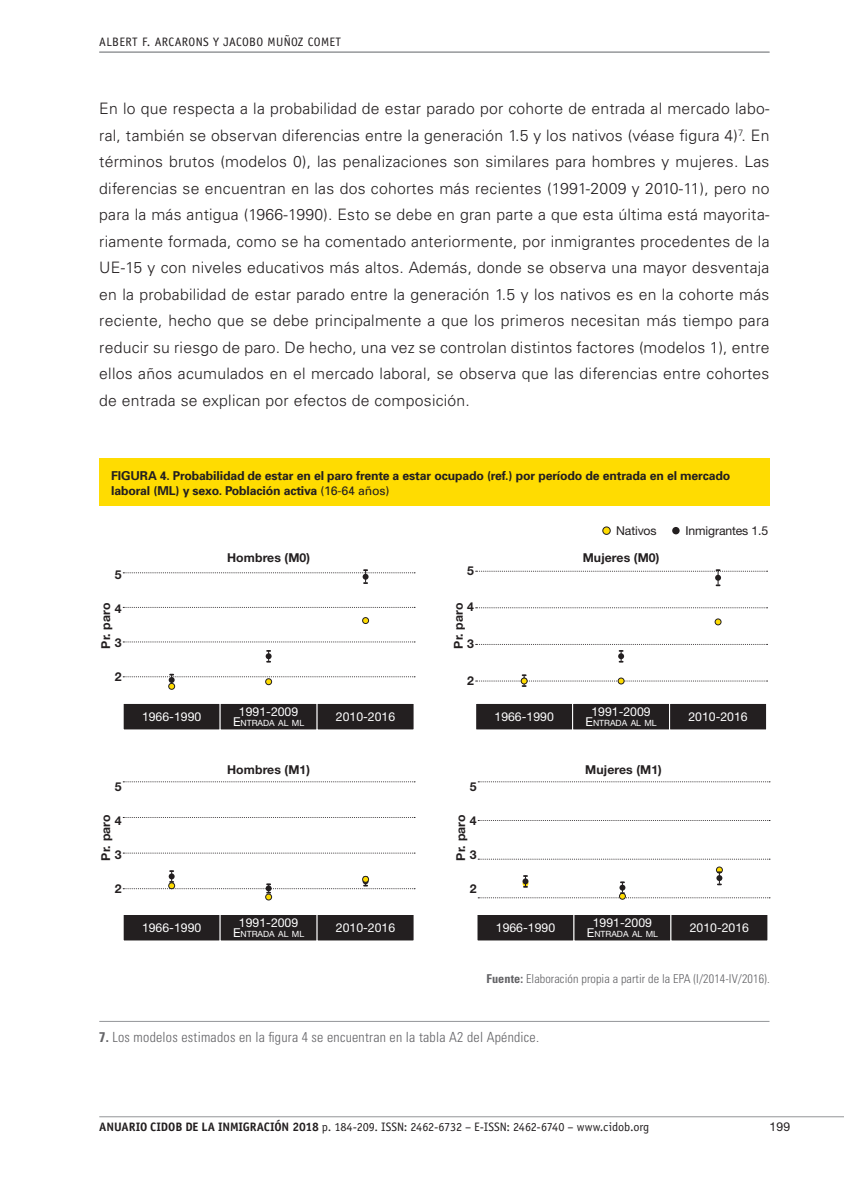
<style>
.page{position:relative;width:844px;height:1191px;background:#fff}
.page>*{position:absolute;margin:0;border:0;box-sizing:border-box;transform-origin:0 0}
.t1{font:300 15.75px/26.4px "Univers";letter-spacing:.015em;color:#231f20;text-align:justify}
.t2{font:300 condensed 14px "Univers";letter-spacing:.015em;color:#636366}
.t3{font:700 12.25px/15.8px "Univers";letter-spacing:-.01em;color:#231f20}
.t4{font:12.25px "Helvetica Neue LT Std";color:#fff}
.t5{font:700 12.25px "Helvetica Neue LT Std";letter-spacing:.01em;color:#231f20}
.t6{font:12.25px "Officina Sans Std";letter-spacing:-.01em;color:#231f20}
.t7{font:300 condensed 12.25px "Univers";letter-spacing:.005em;color:#636366}
.t8{font:12.25px "Officina Sans Std";letter-spacing:.03em;color:#231f20}
.t9{font:12.25px "Helvetica Neue LT Std";letter-spacing:-.01em;color:#231f20}
.t10{font:8.58px "Helvetica Neue LT Std";color:#fff}
.s1{font-weight:400}
.s2{font-size:12.25px}
.s3{font-weight:700}
</style>
<div class="page">
<hr style="left:99px;top:52px;width:670px;height:1px;background:#939598">
<hr style="left:99px;top:1116px;width:744px;height:1px;background:#939598">
<div style="left:99px;top:459px;width:670px;height:47px;background:#ffdc01"></div>
<div style="left:715px;top:866px;width:7px;height:7px;border:1px solid #231f20;border-radius:50%"></div>
<svg style="left:265px;top:650px;width:6px;height:12px"></svg>
<svg style="left:478px;top:867px;width:291px;height:32px"></svg>
<div style="left:168px;top:683px;width:7px;height:7px;border:1px solid #231f20;border-radius:50%"></div>
<svg style="left:362px;top:617px;width:6px;height:6px"></svg>
<div style="left:362px;top:617px;width:7px;height:7px;border:1px solid #231f20;border-radius:50%"></div>
<svg style="left:475px;top:674px;width:292px;height:13px"></svg>
<div style="left:520px;top:677px;width:7px;height:7px;border:1px solid #231f20;border-radius:50%"></div>
<div style="left:714px;top:618px;width:7px;height:7px;border:1px solid #231f20;border-radius:50%"></div>
<div style="left:123px;top:703px;width:97px;height:27px;background:#231f20"></div>
<div style="left:123px;top:703px;width:97px;height:27px;border:1px solid #fff"></div>
<div style="left:220px;top:703px;width:97px;height:27px;background:#231f20"></div>
<div style="left:220px;top:703px;width:97px;height:27px;border:1px solid #fff"></div>
<div style="left:317px;top:703px;width:97px;height:27px;background:#231f20"></div>
<div style="left:316px;top:703px;width:98px;height:27px;border:1px solid #fff"></div>
<div style="left:123px;top:914px;width:97px;height:27px;background:#231f20"></div>
<div style="left:123px;top:914px;width:97px;height:27px;border:1px solid #fff"></div>
<div style="left:220px;top:914px;width:97px;height:27px;background:#231f20"></div>
<div style="left:220px;top:914px;width:97px;height:27px;border:1px solid #fff"></div>
<div style="left:317px;top:914px;width:97px;height:27px;background:#231f20"></div>
<div style="left:316px;top:914px;width:98px;height:27px;border:1px solid #fff"></div>
<div style="left:477px;top:914px;width:97px;height:27px;background:#231f20"></div>
<div style="left:476px;top:914px;width:98px;height:27px;border:1px solid #fff"></div>
<div style="left:574px;top:914px;width:96px;height:27px;background:#231f20"></div>
<div style="left:573px;top:914px;width:98px;height:27px;border:1px solid #fff"></div>
<div style="left:670px;top:914px;width:97px;height:27px;background:#231f20"></div>
<div style="left:670px;top:914px;width:98px;height:27px;border:1px solid #fff"></div>
<div style="left:475px;top:703px;width:97px;height:27px;background:#231f20"></div>
<div style="left:475px;top:703px;width:98px;height:27px;border:1px solid #fff"></div>
<div style="left:572px;top:703px;width:97px;height:27px;background:#231f20"></div>
<div style="left:572px;top:703px;width:98px;height:27px;border:1px solid #fff"></div>
<div style="left:669px;top:703px;width:97px;height:27px;background:#231f20"></div>
<div style="left:669px;top:703px;width:97px;height:27px;border:1px solid #fff"></div>
<svg style="left:123px;top:674px;width:292px;height:15px"></svg>
<svg style="left:123px;top:870px;width:292px;height:30px"></svg>
<svg style="left:123px;top:641px;width:292px;height:1px"></svg>
<svg style="left:123px;top:852px;width:292px;height:1px"></svg>
<svg style="left:478px;top:858px;width:291px;height:1px"></svg>
<svg style="left:475px;top:644px;width:292px;height:18px"></svg>
<svg style="left:123px;top:607px;width:292px;height:1px"></svg>
<svg style="left:123px;top:817px;width:292px;height:1px"></svg>
<svg style="left:478px;top:820px;width:291px;height:1px"></svg>
<svg style="left:475px;top:607px;width:292px;height:1px"></svg>
<svg style="left:123px;top:569px;width:292px;height:15px"></svg>
<svg style="left:123px;top:781px;width:292px;height:1px"></svg>
<svg style="left:478px;top:781px;width:291px;height:1px"></svg>
<svg style="left:475px;top:569px;width:292px;height:17px"></svg>
<div style="left:602px;top:527px;width:8px;height:7px;background:#ffdc01;border-radius:50%"></div>
<div style="left:602px;top:526px;width:8px;height:9px;border:1px solid #231f20;border-radius:50%"></div>
<div style="left:672px;top:527px;width:7px;height:7px;background:#231f20;border-radius:50%"></div>
<hr style="left:99px;top:1021px;width:670px;height:1px;background:#939598">
<p class="t8" style="left:99px;top:35px;width:243px">ALBERT F. ARCARONS Y JACOBO MUÑOZ COMET</p>
<p class="t1" style="left:99px;top:95px;width:671px">En lo que respecta a la probabilidad de estar parado por cohorte de entrada al mercado labo&shy;ral, también se observan diferencias entre la generación 1.5 y los nativos (véase figura 4)<sup>7</sup>. En términos brutos (modelos 0), las penalizaciones son similares para hombres y mujeres. Las diferencias se encuentran en las dos cohortes más recientes (1991-2009 y 2010-11), pero no para la más antigua (1966-1990). Esto se debe en gran parte a que esta última está mayorita&shy;riamente formada, como se ha comentado anteriormente, por inmigrantes procedentes de la UE-15 y con niveles educativos más altos. Además, donde se observa una mayor desventaja en la probabilidad de estar parado entre la generación 1.5 y los nativos es en la cohorte más reciente, hecho que se debe principalmente a que los primeros necesitan más tiempo para reducir su riesgo de paro. De hecho, una vez se controlan distintos factores (modelos 1), entre ellos años acumulados en el mercado laboral, se observa que las diferencias entre cohortes de entrada se explican por efectos de composición.</p>
<p class="t3" style="left:111px;top:467px;width:620px">FIGURA 4. Probabilidad de estar en el paro frente a estar ocupado (ref.) por período de entrada en el mercado laboral (ML) y sexo. Población activa <span class="s1">(16-64 años)</span></p>
<p class="t9" style="left:616px;top:523px;width:42px">Nativos</p>
<p class="t9" style="left:685px;top:523px;width:84px">Inmigrantes 1.5</p>
<p class="t5" style="left:115px;top:567px;width:8px">5</p>
<p class="t5" style="left:115px;top:601px;width:8px">4</p>
<p class="t5" style="left:115px;top:635px;width:8px">3</p>
<p class="t5" style="left:115px;top:669px;width:8px">2</p>
<p class="t5" style="left:98px;top:648px;width:47px;rotate:-90deg">Pr. paro</p>
<p class="t4" style="left:142px;top:709px;width:61px">1966-1990</p>
<p class="t5" style="left:227px;top:549px;width:84px">Hombres (M0)</p>
<p class="t5" style="left:582px;top:549px;width:78px">Mujeres (M0)</p>
<p class="t4" style="left:239px;top:704px;width:61px">1991-2009</p>
<p class="t10" style="left:233px;top:718px;width:72px"><span class="s2">E</span> NTRADA AL ML</p>
<p class="t4" style="left:336px;top:709px;width:61px">2010-2016</p>
<p class="t5" style="left:467px;top:563px;width:8px">5</p>
<p class="t5" style="left:467px;top:599px;width:8px">4</p>
<p class="t5" style="left:467px;top:636px;width:8px">3</p>
<p class="t5" style="left:467px;top:672px;width:8px">2</p>
<p class="t5" style="left:450px;top:648px;width:47px;rotate:-90deg">Pr. paro</p>
<p class="t4" style="left:494px;top:709px;width:61px">1966-1990</p>
<p class="t4" style="left:591px;top:704px;width:61px">1991-2009</p>
<p class="t10" style="left:585px;top:718px;width:72px"><span class="s2">E</span> NTRADA AL ML</p>
<p class="t5" style="left:227px;top:761px;width:84px">Hombres (M1)</p>
<p class="t5" style="left:585px;top:761px;width:78px">Mujeres (M1)</p>
<p class="t5" style="left:469px;top:779px;width:8px">5</p>
<p class="t5" style="left:469px;top:813px;width:8px">4</p>
<p class="t5" style="left:469px;top:847px;width:8px">3</p>
<p class="t5" style="left:469px;top:880px;width:8px">2</p>
<p class="t5" style="left:115px;top:779px;width:8px">5</p>
<p class="t5" style="left:115px;top:813px;width:8px">4</p>
<p class="t5" style="left:115px;top:847px;width:8px">3</p>
<p class="t5" style="left:115px;top:880px;width:8px">2</p>
<p class="t5" style="left:98px;top:860px;width:47px;rotate:-90deg">Pr. paro</p>
<p class="t5" style="left:453px;top:860px;width:47px;rotate:-90deg">Pr. paro</p>
<p class="t4" style="left:142px;top:920px;width:61px">1966-1990</p>
<p class="t4" style="left:239px;top:915px;width:61px">1991-2009</p>
<p class="t10" style="left:233px;top:929px;width:72px"><span class="s2">E</span> NTRADA AL ML</p>
<p class="t4" style="left:336px;top:920px;width:61px">2010-2016</p>
<p class="t4" style="left:495px;top:920px;width:61px">1966-1990</p>
<p class="t4" style="left:592px;top:915px;width:61px">1991-2009</p>
<p class="t10" style="left:586px;top:929px;width:72px"><span class="s2">E</span> NTRADA AL ML</p>
<p class="t4" style="left:688px;top:709px;width:61px">2010-2016</p>
<p class="t4" style="left:689px;top:920px;width:61px">2010-2016</p>
<p class="t7" style="left:486px;top:971px;width:284px"><span class="s3">Fuente:</span> Elaboración propia a partir de la EPA (I/2014-IV/2016).</p>
<p class="t2" style="left:99px;top:1028px;width:441px"><span class="s3">7.</span> Los modelos estimados en la figura 4 se encuentran en la tabla A2 del Apéndice.</p>
<p class="t6" style="left:99px;top:1119px;width:551px"><span class="s3">ANUARIO CIDOB DE LA INMIGRACIÓN 2018</span> p. 184-209. ISSN: 2462-6732 – E-ISSN: 2462-6740 – www.cidob.org</p>
<p class="t9" style="left:769px;top:1119px;width:22px">199</p>
</div>
